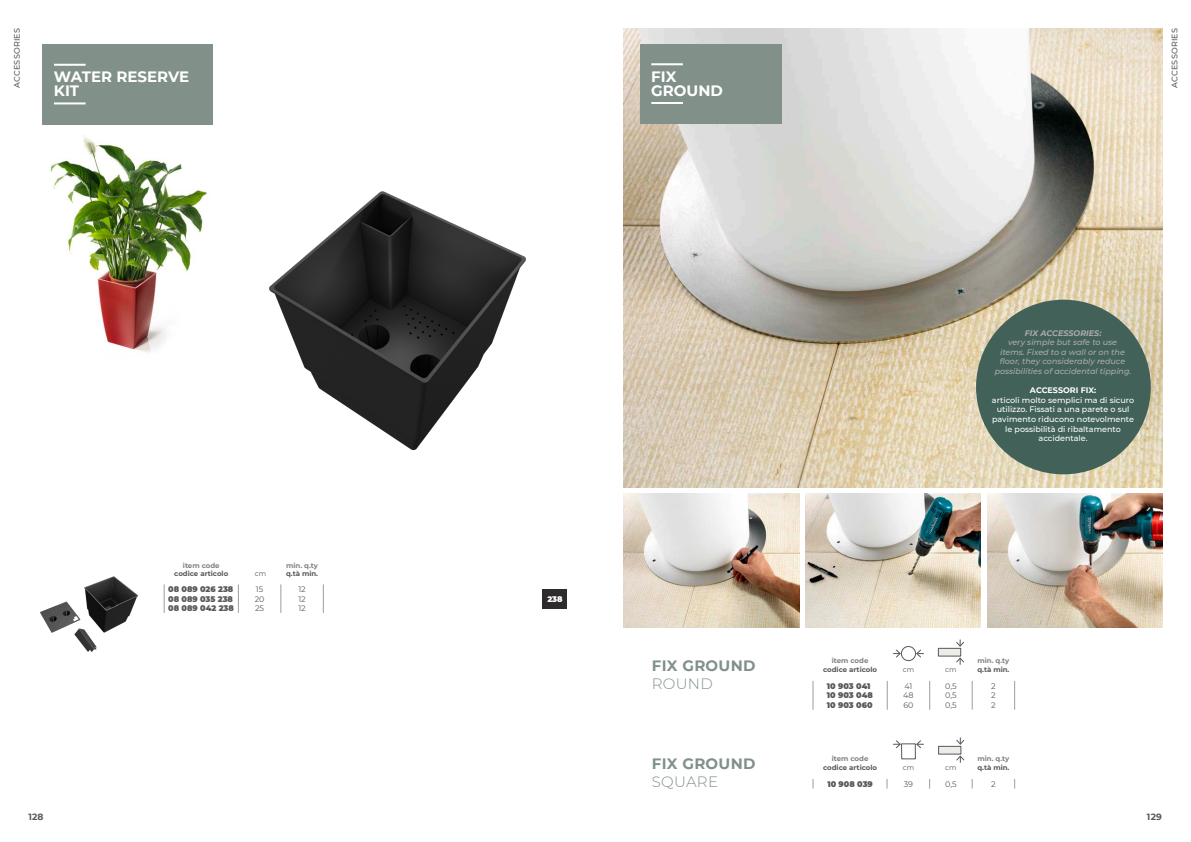
<style>
.page{position:relative;width:1191px;height:842px;background:#fff}
.page>*{position:absolute;margin:0;border:0;box-sizing:border-box;transform-origin:0 0}
.t1{font:700 15px "Montserrat";color:#fff}
.t2{font:700 15px/18px "Montserrat";letter-spacing:.02em;color:#81918a}
.t3{font:300 15px "Montserrat";letter-spacing:.02em;color:#81918a}
.t4{font:700 9px "Montserrat";letter-spacing:.02em;color:#57585a}
.t5{font:500 8px/9.6px "Montserrat";color:#fff;text-align:center}
.t6{font:italic 500 8px/9.6px "Montserrat";color:#ababaa;text-align:center}
.t7{font:900 8px "Montserrat";color:#57585a}
.t8{font:8px "Montserrat";color:#57585a}
.t9{font:500 8px "Montserrat";letter-spacing:.02em;color:#57585a}
.t10{font:700 8px "Montserrat";color:#fff}
.t11{font:900 8px "Montserrat";color:#fff}
.t12{font:700 7px "Montserrat";color:#57585a}
.t13{font:700 7px "Montserrat";color:#808285}
.t14{font:7px "Montserrat";color:#57585a}
.s1{font-weight:700}
.s2{font-weight:300}
</style>
<div class="page">
<img style="left:269px;top:191px;width:257px;height:260px">
<div style="left:43px;top:44px;width:170px;height:80px;background:#81918a"></div>
<hr style="left:54px;top:64px;width:32px;height:2px;background:#fff">
<hr style="left:54px;top:102px;width:32px;height:2px;background:#fff">
<img style="left:40px;top:576px;width:99px;height:76px">
<svg style="left:164px;top:585px;width:1px;height:27px"></svg>
<svg style="left:238px;top:585px;width:1px;height:27px"></svg>
<svg style="left:281px;top:585px;width:1px;height:27px"></svg>
<svg style="left:323px;top:585px;width:1px;height:27px"></svg>
<img style="left:50px;top:135px;width:158px;height:217px">
<div style="left:543px;top:590px;width:24px;height:19px;background:#2e2b2c"></div>
<img style="left:624px;top:28px;width:538px;height:460px">
<div style="left:640px;top:44px;width:141px;height:79px;background:#81918a"></div>
<hr style="left:651px;top:63px;width:32px;height:2px;background:#fff">
<hr style="left:651px;top:102px;width:32px;height:2px;background:#fff">
<img style="left:624px;top:493px;width:175px;height:135px">
<img style="left:805px;top:493px;width:175px;height:135px">
<img style="left:987px;top:493px;width:175px;height:135px">
<div style="left:976px;top:300px;width:174px;height:174px;background:#426259;border-radius:50%"></div>
<svg style="left:915px;top:740px;width:8px;height:9px"></svg>
<svg style="left:893px;top:740px;width:8px;height:9px"></svg>
<div style="left:901px;top:743px;width:14px;height:16px;border:1px solid #57585a"></div>
<svg style="left:812px;top:681px;width:1px;height:28px"></svg>
<svg style="left:887px;top:681px;width:1px;height:28px"></svg>
<svg style="left:929px;top:681px;width:1px;height:28px"></svg>
<svg style="left:972px;top:681px;width:1px;height:28px"></svg>
<svg style="left:1014px;top:681px;width:1px;height:28px"></svg>
<svg style="left:956px;top:657px;width:8px;height:7px"></svg>
<svg style="left:956px;top:640px;width:8px;height:7px"></svg>
<div style="left:938px;top:648px;width:23px;height:8px;background:#eeece9;border:1px solid #57585a"></div>
<svg style="left:956px;top:755px;width:9px;height:7px"></svg>
<svg style="left:956px;top:738px;width:9px;height:7px"></svg>
<div style="left:938px;top:746px;width:23px;height:8px;background:#eeece9;border:1px solid #57585a"></div>
<svg style="left:915px;top:649px;width:8px;height:9px"></svg>
<svg style="left:893px;top:649px;width:8px;height:9px"></svg>
<div style="left:901px;top:646px;width:15px;height:15px;border:1px solid #57585a;border-radius:50%"></div>
<p class="t9" style="left:11px;top:88px;width:61px;rotate:-90deg">ACCESSORIES</p>
<p class="t1" style="left:54px;top:66px;width:137px">WATER RESERVE</p>
<p class="t1" style="left:54px;top:80px;width:27px">KIT</p>
<p class="t1" style="left:651px;top:66px;width:27px">FIX</p>
<p class="t1" style="left:651px;top:80px;width:73px">GROUND</p>
<p class="t9" style="left:1169px;top:88px;width:61px;rotate:-90deg">ACCESSORIES</p>
<p class="t13" style="left:183px;top:560px;width:38px">item code</p>
<p class="t12" style="left:174px;top:569px;width:56px">codice articolo</p>
<p class="t7" style="left:168px;top:583px;width:67px">08 089 026 238</p>
<p class="t7" style="left:168px;top:593px;width:66px">08 089 035 238</p>
<p class="t7" style="left:168px;top:602px;width:67px">08 089 042 238</p>
<p class="t14" style="left:255px;top:569px;width:13px">cm</p>
<p class="t8" style="left:256px;top:584px;width:9px">15</p>
<p class="t8" style="left:255px;top:593px;width:11px">20</p>
<p class="t8" style="left:255px;top:603px;width:11px">25</p>
<p class="t13" style="left:286px;top:560px;width:33px">min. q.ty</p>
<p class="t12" style="left:286px;top:569px;width:34px">q.tà min.</p>
<p class="t8" style="left:298px;top:584px;width:9px">12</p>
<p class="t8" style="left:298px;top:593px;width:9px">12</p>
<p class="t8" style="left:298px;top:603px;width:9px">12</p>
<p class="t11" style="left:547px;top:593px;width:17px">238</p>
<p class="t6" style="left:994px;top:328px;width:138px"><span class="s1">FIX ACCESSORIES:<br></span>very simple but safe to use<br>items. Fixed to a wall or on the floor, they considerably reduce possibilities of accidental tipping.</p>
<p class="t10" style="left:1030px;top:385px;width:68px">ACCESSORI FIX:</p>
<p class="t5" style="left:992px;top:395px;width:144px">articoli molto semplici ma di sicuro utilizzo. Fissati a una parete o sul pavimento riducono notevolmente le possibilità di ribaltamento accidentale.</p>
<p class="t2" style="left:652px;top:656px;width:105px">FIX GROUND<br><span class="s2">ROUND</span></p>
<p class="t13" style="left:831px;top:656px;width:38px">item code</p>
<p class="t12" style="left:823px;top:664px;width:56px">codice articolo</p>
<p class="t14" style="left:945px;top:664px;width:13px">cm</p>
<p class="t14" style="left:902px;top:664px;width:13px">cm</p>
<p class="t13" style="left:977px;top:656px;width:33px">min. q.ty</p>
<p class="t12" style="left:977px;top:664px;width:34px">q.tà min.</p>
<p class="t7" style="left:827px;top:680px;width:45px">10 903 041</p>
<p class="t7" style="left:827px;top:689px;width:48px">10 903 048</p>
<p class="t7" style="left:827px;top:699px;width:47px">10 903 060</p>
<p class="t8" style="left:904px;top:680px;width:9px">41</p>
<p class="t8" style="left:903px;top:690px;width:12px">48</p>
<p class="t8" style="left:903px;top:699px;width:12px">60</p>
<p class="t8" style="left:945px;top:680px;width:13px">0,5</p>
<p class="t8" style="left:945px;top:690px;width:13px">0,5</p>
<p class="t8" style="left:945px;top:699px;width:13px">0,5</p>
<p class="t8" style="left:991px;top:680px;width:6px">2</p>
<p class="t8" style="left:991px;top:690px;width:6px">2</p>
<p class="t8" style="left:991px;top:699px;width:6px">2</p>
<p class="t13" style="left:831px;top:754px;width:38px">item code</p>
<p class="t12" style="left:823px;top:762px;width:56px">codice articolo</p>
<p class="t14" style="left:945px;top:762px;width:13px">cm</p>
<p class="t2" style="left:652px;top:754px;width:105px">FIX GROUND</p>
<p class="t3" style="left:652px;top:771px;width:68px">SQUARE</p>
<p class="t7" style="left:827px;top:778px;width:47px">10 908 039</p>
<p class="t8" style="left:903px;top:778px;width:11px">39</p>
<p class="t8" style="left:945px;top:778px;width:13px">0,5</p>
<p class="t14" style="left:902px;top:762px;width:13px">cm</p>
<p class="t13" style="left:977px;top:754px;width:33px">min. q.ty</p>
<p class="t12" style="left:977px;top:762px;width:34px">q.tà min.</p>
<p class="t8" style="left:991px;top:778px;width:6px">2</p>
<p class="t4" style="left:28px;top:810px;width:17px">128</p>
<p class="t4" style="left:1147px;top:810px;width:16px">129</p>
</div>
